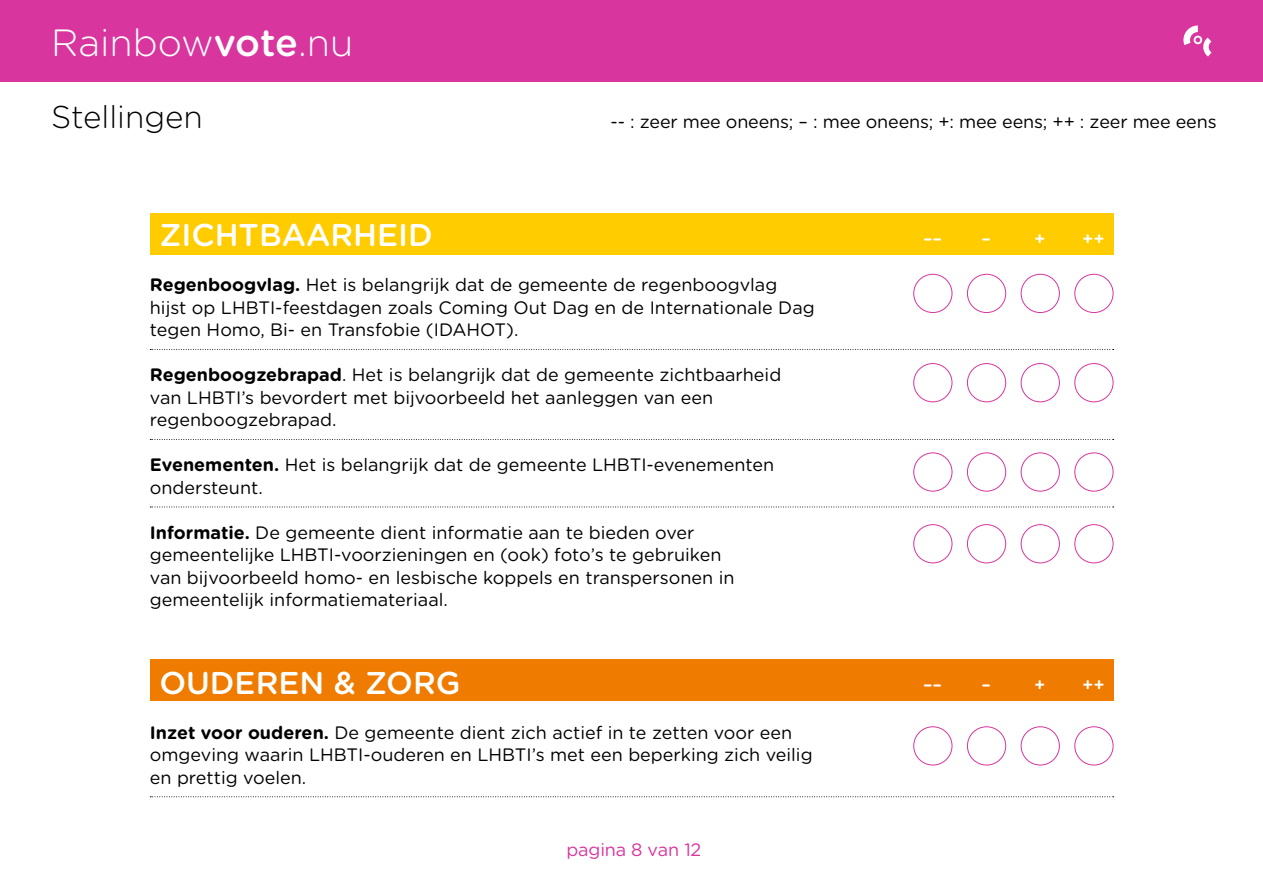
<style>
.page{position:relative;width:1263px;height:893px;background:#fff}
.page>*{position:absolute;margin:0;border:0;box-sizing:border-box;transform-origin:0 0}
.t1{font:300 37.95px "Gotham Rounded";color:#fff}
.t2{font:500 31.5px "Gotham Rounded";color:#fff}
.t3{font:300 31.5px "Gotham Rounded";color:#000}
.t4{font:18px/22.5px "Gotham Rounded";color:#000}
.t5{font:500 18px "Gotham Rounded";color:#fff}
.t6{font:18px "Gotham Rounded";letter-spacing:-.01em;color:#d8369e}
.s1{font-weight:500}
.s2{font-weight:700}
</style>
<div class="page">
<div style="left:150px;top:660px;width:963px;height:41px;background:#ef7c00"></div>
<div style="left:150px;top:214px;width:963px;height:41px;background:#fc0"></div>
<svg style="left:150px;top:349px;width:964px;height:1px"></svg>
<svg style="left:150px;top:439px;width:964px;height:1px"></svg>
<svg style="left:150px;top:507px;width:964px;height:1px"></svg>
<svg style="left:150px;top:796px;width:964px;height:1px"></svg>
<div style="left:0;top:0;width:1263px;height:82px;background:#d8369e"></div>
<svg style="left:1183px;top:26px;width:29px;height:31px"></svg>
<div style="left:913px;top:274px;width:39px;height:39px;border:1px solid #d8369e;border-radius:50%"></div>
<div style="left:924px;top:284px;width:18px;height:19px;border:1px solid #fff;border-radius:50%"></div>
<div style="left:967px;top:274px;width:39px;height:39px;border:1px solid #d8369e;border-radius:50%"></div>
<div style="left:977px;top:284px;width:19px;height:19px;border:1px solid #fff;border-radius:50%"></div>
<div style="left:1021px;top:274px;width:39px;height:39px;border:1px solid #d8369e;border-radius:50%"></div>
<div style="left:1031px;top:284px;width:18px;height:19px;border:1px solid #fff;border-radius:50%"></div>
<div style="left:1074px;top:274px;width:39px;height:39px;border:1px solid #d8369e;border-radius:50%"></div>
<div style="left:1085px;top:284px;width:18px;height:19px;border:1px solid #fff;border-radius:50%"></div>
<div style="left:913px;top:726px;width:39px;height:39px;border:1px solid #d8369e;border-radius:50%"></div>
<div style="left:924px;top:737px;width:18px;height:18px;border:1px solid #fff;border-radius:50%"></div>
<div style="left:967px;top:726px;width:39px;height:39px;border:1px solid #d8369e;border-radius:50%"></div>
<div style="left:977px;top:737px;width:19px;height:18px;border:1px solid #fff;border-radius:50%"></div>
<div style="left:1021px;top:726px;width:39px;height:39px;border:1px solid #d8369e;border-radius:50%"></div>
<div style="left:1031px;top:737px;width:18px;height:18px;border:1px solid #fff;border-radius:50%"></div>
<div style="left:1074px;top:726px;width:39px;height:39px;border:1px solid #d8369e;border-radius:50%"></div>
<div style="left:1085px;top:737px;width:18px;height:18px;border:1px solid #fff;border-radius:50%"></div>
<div style="left:913px;top:524px;width:39px;height:39px;border:1px solid #d8369e;border-radius:50%"></div>
<div style="left:924px;top:535px;width:18px;height:18px;border:1px solid #fff;border-radius:50%"></div>
<div style="left:967px;top:524px;width:39px;height:39px;border:1px solid #d8369e;border-radius:50%"></div>
<div style="left:977px;top:535px;width:19px;height:18px;border:1px solid #fff;border-radius:50%"></div>
<div style="left:1021px;top:524px;width:39px;height:39px;border:1px solid #d8369e;border-radius:50%"></div>
<div style="left:1031px;top:535px;width:18px;height:18px;border:1px solid #fff;border-radius:50%"></div>
<div style="left:1074px;top:524px;width:39px;height:39px;border:1px solid #d8369e;border-radius:50%"></div>
<div style="left:1085px;top:535px;width:18px;height:18px;border:1px solid #fff;border-radius:50%"></div>
<div style="left:913px;top:452px;width:39px;height:39px;border:1px solid #d8369e;border-radius:50%"></div>
<div style="left:924px;top:463px;width:18px;height:18px;border:1px solid #fff;border-radius:50%"></div>
<div style="left:967px;top:452px;width:39px;height:39px;border:1px solid #d8369e;border-radius:50%"></div>
<div style="left:977px;top:463px;width:19px;height:18px;border:1px solid #fff;border-radius:50%"></div>
<div style="left:1021px;top:452px;width:39px;height:39px;border:1px solid #d8369e;border-radius:50%"></div>
<div style="left:1031px;top:463px;width:18px;height:18px;border:1px solid #fff;border-radius:50%"></div>
<div style="left:1074px;top:452px;width:39px;height:39px;border:1px solid #d8369e;border-radius:50%"></div>
<div style="left:1085px;top:463px;width:18px;height:18px;border:1px solid #fff;border-radius:50%"></div>
<div style="left:913px;top:363px;width:39px;height:39px;border:1px solid #d8369e;border-radius:50%"></div>
<div style="left:924px;top:373px;width:18px;height:19px;border:1px solid #fff;border-radius:50%"></div>
<div style="left:967px;top:363px;width:39px;height:39px;border:1px solid #d8369e;border-radius:50%"></div>
<div style="left:977px;top:373px;width:19px;height:19px;border:1px solid #fff;border-radius:50%"></div>
<div style="left:1021px;top:363px;width:39px;height:39px;border:1px solid #d8369e;border-radius:50%"></div>
<div style="left:1031px;top:373px;width:18px;height:19px;border:1px solid #fff;border-radius:50%"></div>
<div style="left:1074px;top:363px;width:39px;height:39px;border:1px solid #d8369e;border-radius:50%"></div>
<div style="left:1085px;top:373px;width:18px;height:19px;border:1px solid #fff;border-radius:50%"></div>
<h1 class="t1" style="left:51px;top:17px;width:304px">Rainbow<span class="s1">vote</span>.nu</h1>
<h2 class="t3" style="left:51px;top:95px;width:153px">Stellingen</h2>
<h2 class="t2" style="left:159px;top:213px;width:275px">ZICHTBAARHEID</h2>
<p class="t4" style="left:610px;top:109px;width:608px">-- : zeer mee oneens; – : mee oneens; +: mee eens; ++ : zeer mee eens</p>
<p class="t5" style="left:923px;top:226px;width:21px">––</p>
<p class="t5" style="left:981px;top:226px;width:11px">–</p>
<p class="t5" style="left:1034px;top:226px;width:13px">+</p>
<p class="t5" style="left:1082px;top:226px;width:24px">++</p>
<p class="t4" style="left:150px;top:273px;width:666px"><span class="s2">Regenboogvlag.</span> Het is belangrijk dat de gemeente de regenboogvlag hijst op LHBTI-feestdagen zoals Coming Out Dag en de Internationale Dag tegen Homo, Bi- en Transfobie (IDAHOT).</p>
<p class="t4" style="left:150px;top:363px;width:633px"><span class="s2">Regenboogzebrapad</span>. Het is belangrijk dat de gemeente zichtbaarheid van LHBTI’s bevordert met bijvoorbeeld het aanleggen van een regenboogzebrapad.</p>
<p class="t4" style="left:150px;top:453px;width:626px"><span class="s2">Evenementen.</span> Het is belangrijk dat de gemeente LHBTI-evenementen ondersteunt.</p>
<p class="t4" style="left:150px;top:520px;width:586px"><span class="s2">Informatie.</span> De gemeente dient informatie aan te bieden over gemeentelijke LHBTI-voorzieningen en (ook) foto’s te gebruiken van bijvoorbeeld homo- en lesbische koppels en transpersonen in gemeentelijk informatiemateriaal.</p>
<h2 class="t2" style="left:159px;top:660px;width:303px">OUDEREN &amp; ZORG</h2>
<p class="t4" style="left:150px;top:720px;width:664px"><span class="s2">Inzet voor ouderen.</span> De gemeente dient zich actief in te zetten voor een omgeving waarin LHBTI-ouderen en LHBTI’s met een beperking zich veilig en prettig voelen.</p>
<p class="t6" style="left:566px;top:837px;width:136px">pagina 8 van 12</p>
<p class="t5" style="left:923px;top:672px;width:21px">––</p>
<p class="t5" style="left:981px;top:672px;width:11px">–</p>
<p class="t5" style="left:1034px;top:672px;width:13px">+</p>
<p class="t5" style="left:1082px;top:672px;width:24px">++</p>
</div>
